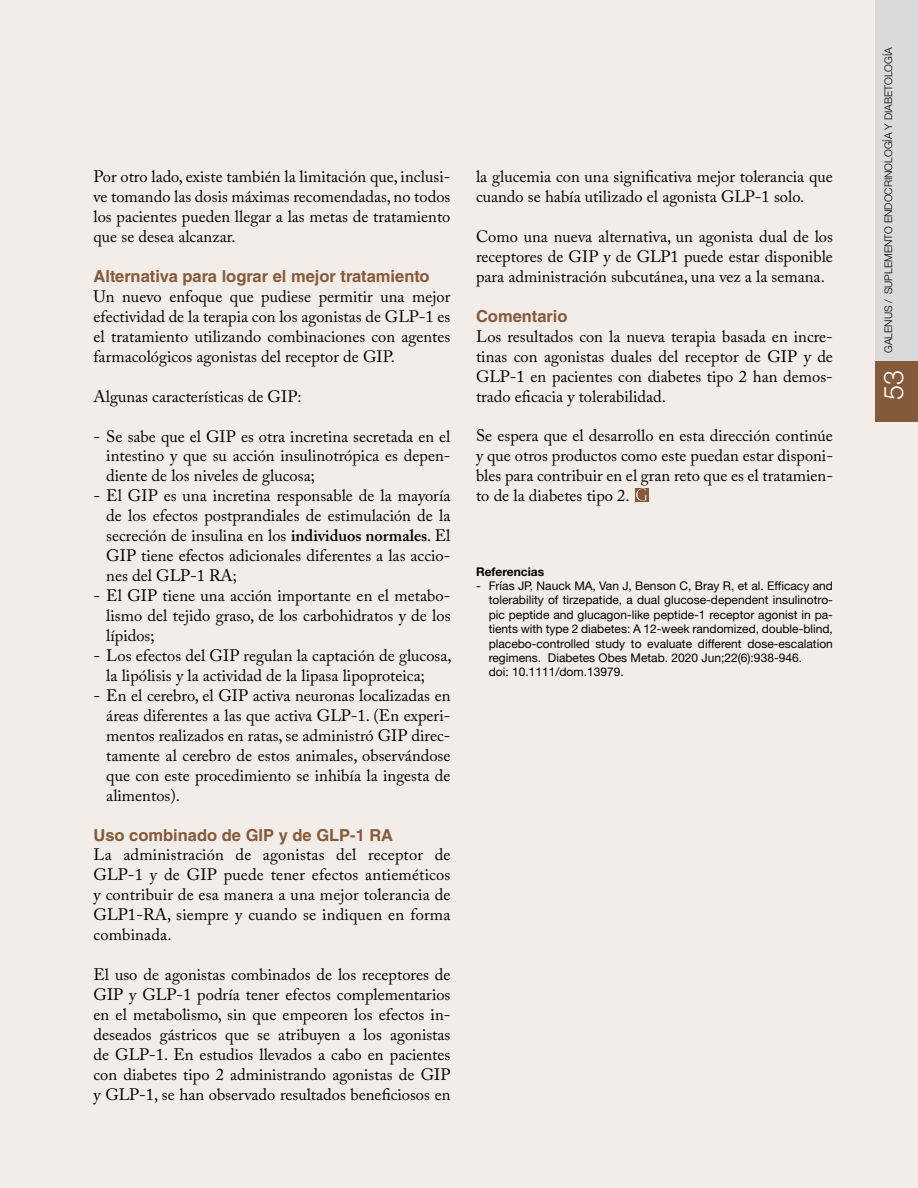
<style>
.page{position:relative;width:918px;height:1188px;background:#f3ede9}
.page>*{position:absolute;margin:0;border:0;box-sizing:border-box;transform-origin:0 0}
.t1{font:300 27px "Helvetica Neue";color:#fff}
.t2{font:16.5px/20px "Adobe Caslon Pro";color:#000;text-align:justify}
.t3{font:700 16.5px "Helvetica LT Std";color:#855a3a}
.t4{font:12px/14.4px "Helvetica Neue";color:#000}
.t5{font:700 12px "Helvetica Neue LT Std";color:#000}
.t6{font:300 10.5px "Helvetica Neue";color:#000}
.s1{font-weight:600}
</style>
<div class="page">
<div style="left:635px;top:488px;width:14px;height:14px;background:#855a3a"></div>
<svg style="left:636px;top:489px;width:11px;height:12px"></svg>
<div style="left:875px;top:0;width:43px;height:412px;background:#dadada"></div>
<div style="left:875px;top:361px;width:43px;height:61px;background:#855a3a"></div>
<p class="t2" style="left:94px;top:167px;width:358px">Por otro lado, existe también la limitación que, inclusi&shy;ve tomando las dosis máximas recomendadas, no todos los pacientes pueden llegar a las metas de tratamiento que se desea alcanzar.</p>
<p class="t3" style="left:94px;top:266px;width:338px">Alternativa para lograr el mejor tratamiento</p>
<p class="t2" style="left:94px;top:286px;width:358px">Un nuevo enfoque que pudiese permitir una mejor efectividad de la terapia con los agonistas de GLP-1 es el tratamiento utilizando combinaciones con agentes farmacológicos agonistas del receptor de GIP.</p>
<p class="t2" style="left:94px;top:386px;width:210px">Algunas características de GIP:</p>
<p class="t2" style="left:106px;top:426px;width:346px;text-indent:-13px">- Se sabe que el GIP es otra incretina secretada en el intestino y que su acción insulinotrópica es depen&shy;diente de los niveles de glucosa;</p>
<p class="t2" style="left:106px;top:486px;width:346px;text-indent:-13px">- El GIP es una incretina responsable de la mayoría de los efectos postprandiales de estimulación de la secreción de insulina en los <span class="s1">individuos normales</span>. El GIP tiene efectos adicionales diferentes a las accio&shy;nes del GLP-1 RA;</p>
<p class="t2" style="left:106px;top:585px;width:346px;text-indent:-13px">- El GIP tiene una acción importante en el metabo&shy;lismo del tejido graso, de los carbohidratos y de los lípidos;</p>
<p class="t2" style="left:106px;top:645px;width:347px;text-indent:-13px">- Los efectos del GIP regulan la captación de glucosa, la lipólisis y la actividad de la lipasa lipoproteica;</p>
<p class="t2" style="left:106px;top:685px;width:346px;text-indent:-13px">- En el cerebro, el GIP activa neuronas localizadas en áreas diferentes a las que activa GLP-1. (En experi&shy;mentos realizados en ratas, se administró GIP direc&shy;tamente al cerebro de estos animales, observándose que con este procedimiento se inhibía la ingesta de alimentos).</p>
<p class="t3" style="left:94px;top:825px;width:301px">Uso combinado de GIP y de GLP-1 RA</p>
<p class="t2" style="left:94px;top:845px;width:358px">La administración de agonistas del receptor de GLP-1 y de GIP puede tener efectos antieméticos y contribuir de esa manera a una mejor tolerancia de GLP1-RA, siempre y cuando se indiquen en forma combinada.</p>
<p class="t2" style="left:94px;top:964px;width:358px">El uso de agonistas combinados de los receptores de GIP y GLP-1 podría tener efectos complementarios en el metabolismo, sin que empeoren los efectos in&shy;deseados gástricos que se atribuyen a los agonistas de GLP-1. En estudios llevados a cabo en pacientes con diabetes tipo 2 administrando agonistas de GIP y GLP-1, se han observado resultados beneficiosos en</p>
<p class="t2" style="left:476px;top:166px;width:358px">la glucemia con una significativa mejor tolerancia que cuando se había utilizado el agonista GLP-1 solo.</p>
<p class="t2" style="left:476px;top:226px;width:358px">Como una nueva alternativa, un agonista dual de los receptores de GIP y de GLP1 puede estar disponible para administración subcutánea, una vez a la semana.</p>
<p class="t3" style="left:476px;top:306px;width:93px">Comentario</p>
<p class="t2" style="left:476px;top:326px;width:359px">Los resultados con la nueva terapia basada en incre&shy;tinas con agonistas duales del receptor de GIP y de GLP-1 en pacientes con diabetes tipo 2 han demos&shy;trado eficacia y tolerabilidad.</p>
<p class="t2" style="left:476px;top:426px;width:359px">Se espera que el desarrollo en esta dirección continúe y que otros productos como este puedan estar disponi&shy;bles para contribuir en el gran reto que es el tratamien&shy;to de la diabetes tipo 2.</p>
<p class="t5" style="left:476px;top:564px;width:70px">Referencias</p>
<p class="t4" style="left:489px;top:578px;width:346px;text-indent:-13px">- Frías JP, Nauck MA, Van J, Benson C, Bray R, et al. Efficacy and tolerability of tirzepatide, a dual glucose-dependent insulinotro&shy;pic peptide and glucagon-like peptide-1 receptor agonist in pa&shy;tients with type 2 diabetes: A 12-week randomized, double-blind, placebo-controlled study to evaluate different dose-escalation regimens. Diabetes Obes Metab. 2020 Jun;22(6):938-946.<br>doi: 10.1111/dom.13979.</p>
<p class="t6" style="left:882px;top:353px;width:307px;rotate:-90deg">GALENUS / SUPLEMENTO ENDOCRINOLOGÍA Y DIABETOLOGÍA</p>
<h1 class="t1" style="left:877px;top:400px;width:32px;rotate:-90deg">53</h1>
</div>
